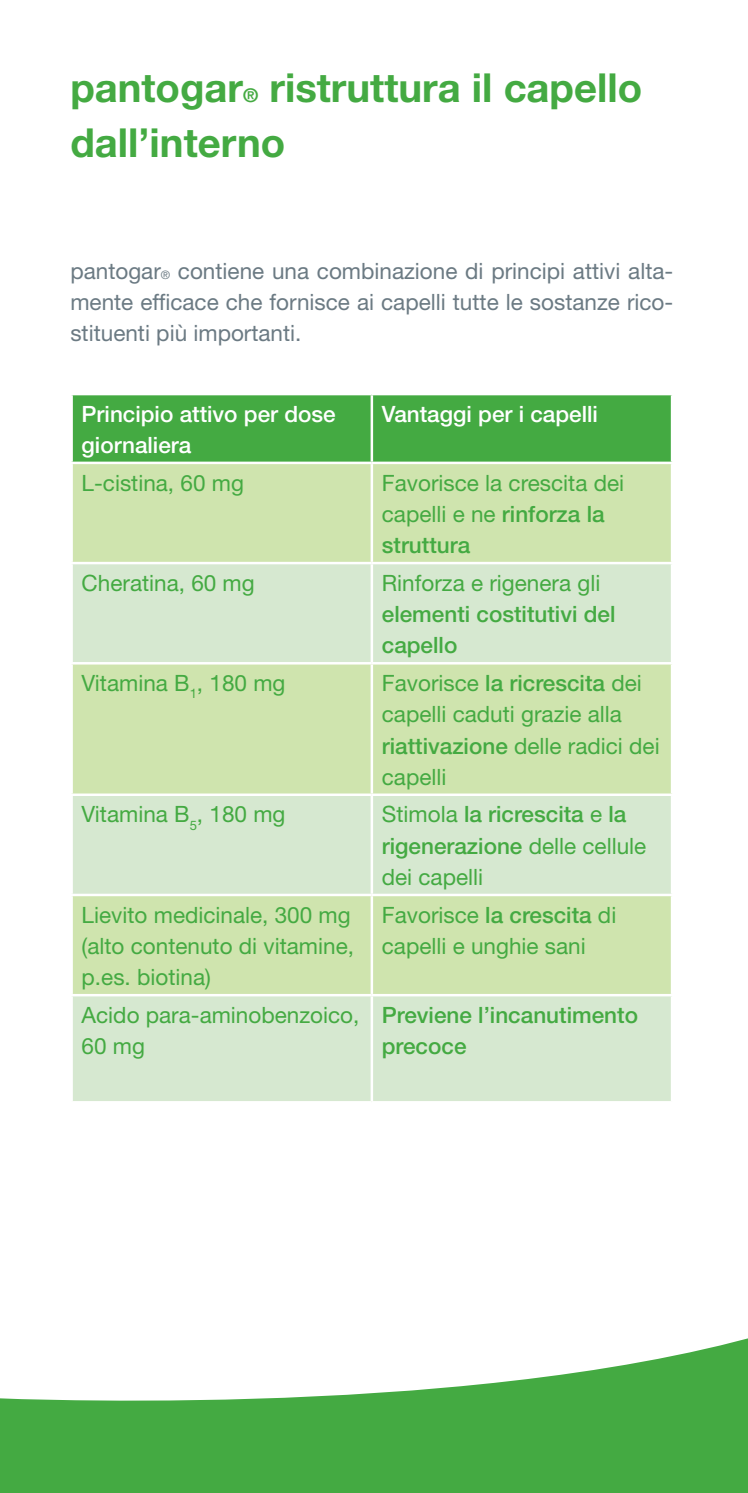
<style>
.page{position:relative;width:748px;height:1493px;background:#fff}
.page>*{position:absolute;margin:0;border:0;box-sizing:border-box;transform-origin:0 0}
.t1{font:700 40px/55px "Helvetica Neue LT";color:#44aa42}
.t2{font:22.5px/31.2px "Helvetica Neue LT";color:#44aa42}
.t3{font:22.5px/31.2px "Helvetica Neue LT";color:#6b7a83;text-align:justify}
.t4{font:500 22.5px/31.2px "Helvetica Neue LT";color:#44aa42}
.t5{font:500 22.5px/31.2px "Helvetica Neue LT";color:#fff}
.s1{font-size:19px}
.s2{font-size:11.75px}
.s3{font-weight:500}
</style>
<div class="page">
<svg style="left:0;top:1338px;width:747px;height:155px;fill:#44aa42"></svg>
<div style="left:73px;top:395px;width:597px;height:67px;background:#44aa42"></div>
<div style="left:73px;top:464px;width:597px;height:98px;background:#cfe4ae"></div>
<svg style="left:73px;top:564px;width:597px;height:537px;background:#d3e6c1"></svg>
<hr style="left:370px;top:395px;width:3px;height:67px;background:#fff">
<hr style="left:70px;top:662px;width:301px;height:2px;background:#fff">
<hr style="left:70px;top:793px;width:301px;height:3px;background:#fff">
<hr style="left:70px;top:893px;width:301px;height:3px;background:#fff">
<hr style="left:70px;top:994px;width:301px;height:2px;background:#fff">
<hr style="left:370px;top:996px;width:3px;height:105px;background:#fff">
<hr style="left:370px;top:896px;width:3px;height:98px;background:#fff">
<hr style="left:371px;top:994px;width:302px;height:2px;background:#fff">
<hr style="left:370px;top:796px;width:3px;height:97px;background:#fff">
<hr style="left:371px;top:893px;width:302px;height:3px;background:#fff">
<hr style="left:370px;top:664px;width:3px;height:129px;background:#fff">
<hr style="left:371px;top:793px;width:302px;height:3px;background:#fff">
<hr style="left:370px;top:564px;width:3px;height:98px;background:#fff">
<hr style="left:371px;top:662px;width:302px;height:2px;background:#fff">
<hr style="left:370px;top:464px;width:3px;height:98px;background:#fff">
<svg style="left:742px;top:1486px;width:6px;height:7px"></svg>
<h1 class="t1" style="left:70px;top:59px;width:573px">pantogar<span class="s1">®</span> ristruttura il capello dall’interno</h1>
<p class="t3" style="left:70px;top:255px;width:604px">pantogar<span class="s2">®</span> contiene una combinazione di principi attivi alta&shy;mente efficace che fornisce ai capelli tutte le sostanze rico&shy;stituenti più importanti.</p>
<p class="t5" style="left:82px;top:398px;width:255px">Principio attivo per dose giornaliera</p>
<p class="t5" style="left:381px;top:398px;width:217px">Vantaggi per i capelli</p>
<p class="t2" style="left:82px;top:467px;width:164px">L-cistina, 60 mg</p>
<p class="t2" style="left:381px;top:467px;width:244px">Favorisce la crescita dei capelli e ne <span class="s3">rinforza la struttura</span></p>
<p class="t2" style="left:82px;top:567px;width:174px">Cheratina, 60 mg</p>
<p class="t2" style="left:381px;top:567px;width:220px">Rinforza e rigenera gli</p>
<p class="t4" style="left:381px;top:598px;width:235px">elementi costitutivi del capello</p>
<p class="t2" style="left:82px;top:667px;width:205px">Vitamina B<sub>1</sub>, 180 mg</p>
<p class="t2" style="left:381px;top:667px;width:279px">Favorisce <span class="s3">la ricrescita</span> dei capelli caduti grazie alla <span class="s3">riattivazione</span> delle radici dei capelli</p>
<p class="t2" style="left:82px;top:798px;width:205px">Vitamina B<sub>5</sub>, 180 mg</p>
<p class="t2" style="left:381px;top:798px;width:266px">Stimola <span class="s3">la ricrescita</span> e <span class="s3">la rigenerazione</span> delle cellule dei capelli</p>
<p class="t2" style="left:82px;top:899px;width:274px">Lievito medicinale, 300 mg (alto contenuto di vitamine, p.es. biotina)</p>
<p class="t2" style="left:381px;top:899px;width:236px">Favorisce <span class="s3">la crescita</span> di capelli e unghie sani</p>
<p class="t2" style="left:82px;top:999px;width:279px">Acido para-aminobenzoico,<br>60 mg</p>
<p class="t4" style="left:381px;top:999px;width:257px">Previene l’incanutimento precoce</p>
</div>
